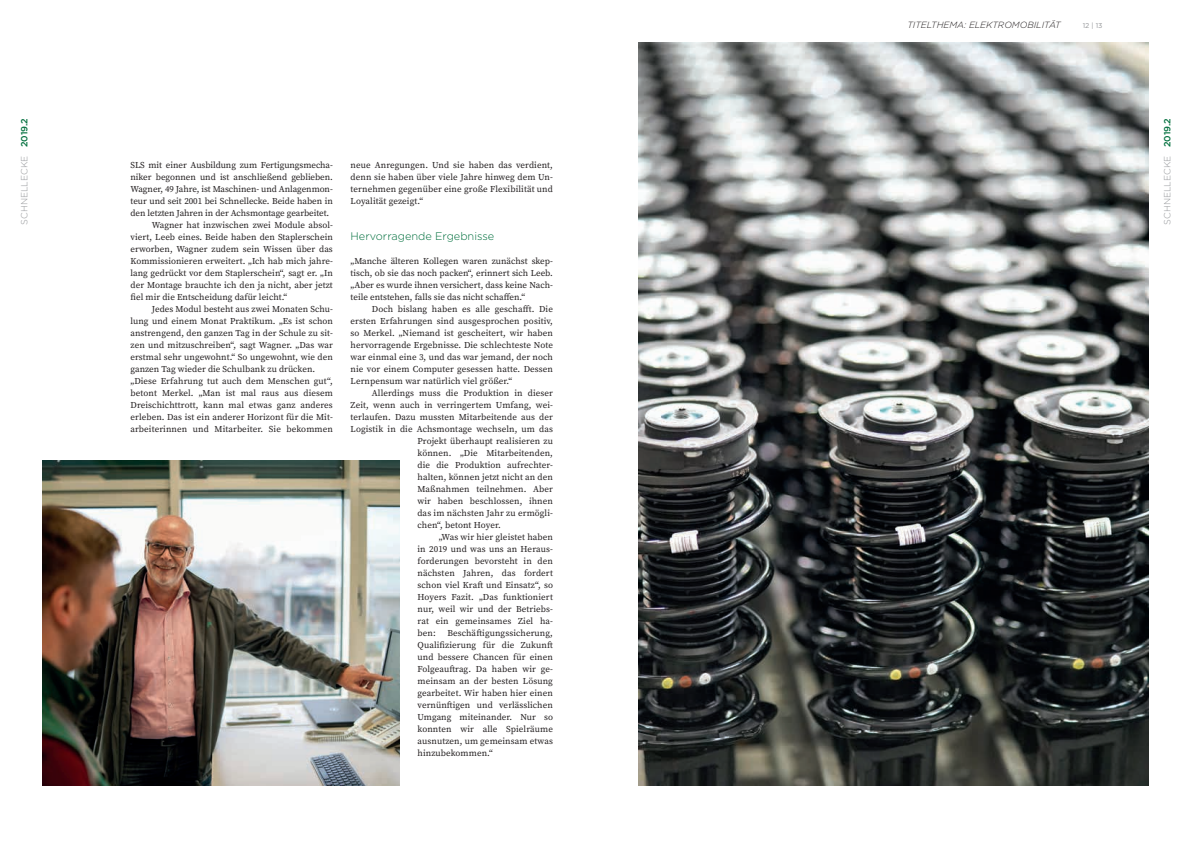
<style>
.page{position:relative;width:1191px;height:842px;background:#fff}
.page>*{position:absolute;margin:0;border:0;box-sizing:border-box;transform-origin:0 0}
.Zwischenüberschrift{font:300 11px "Gotham";color:#006f3d}
.copy_mit{font:9px/12px "Source Serif Pro";letter-spacing:.01em;color:#231f20;text-align:justify}
.copy_ohne{font:9px/12px "Source Serif Pro";color:#231f20;text-align:justify}
.Zwischenüberschrift-2{font:italic 300 9px "Gotham";color:#231f20}
.t1{font:300 9px "Gotham";color:#939598}
.t2{font:500 9px "Gotham";color:#006f3d}
.t3{font:7px "Gotham";color:#939598}
</style>
<div class="page">
<img style="left:638px;top:42px;width:510px;height:743px">
<img style="left:43px;top:461px;width:357px;height:324px">
<p class="Zwischenüberschrift-2" style="left:907px;top:19px;width:155px">TITELTHEMA: ELEKTROMOBILITÄT</p>
<p class="t3" style="left:1082px;top:21px;width:21px">12 | 13</p>
<p class="t2" style="left:19px;top:147px;width:31px;rotate:-90deg">2019.2</p>
<p class="t2" style="left:1161px;top:147px;width:31px;rotate:-90deg">2019.2</p>
<p class="copy_ohne" style="left:131px;top:159px;width:204px">SLS mit einer Ausbildung zum Fertigungsmecha&shy;niker begonnen und ist anschließend geblieben.<br>Wagner, 49 Jahre, ist Maschinen- und Anlagenmon&shy;teur und seit 2001 bei Schnellecke. Beide haben in den letzten Jahren in der Achsmontage gearbeitet.</p>
<p class="copy_mit" style="left:131px;top:219px;width:204px;text-indent:21px">Wagner hat inzwischen zwei Module absol&shy;viert, Leeb eines. Beide haben den Staplerschein erworben, Wagner zudem sein Wissen über das Kommissionieren erweitert. „Ich hab mich jahre&shy;lang gedrückt vor dem Staplerschein“, sagt er. „In der Montage brauchte ich den ja nicht, aber jetzt fiel mir die Entscheidung dafür leicht.“</p>
<p class="copy_mit" style="left:131px;top:303px;width:204px;text-indent:21px">Jedes Modul besteht aus zwei Monaten Schu&shy;lung und einem Monat Praktikum. „Es ist schon anstrengend, den ganzen Tag in der Schule zu sit&shy;zen und mitzuschreiben“, sagt Wagner. „Das war erstmal sehr ungewohnt.“ So ungewohnt, wie den ganzen Tag wieder die Schulbank zu drücken.</p>
<p class="copy_ohne" style="left:131px;top:375px;width:204px">„Diese Erfahrung tut auch dem Menschen gut“, betont Merkel. „Man ist mal raus aus diesem Dreischichttrott, kann mal etwas ganz anderes erleben. Das ist ein anderer Horizont für die Mit&shy;arbeiterinnen und Mitarbeiter. Sie bekommen</p>
<p class="t1" style="left:19px;top:225px;width:70px;rotate:-90deg">SCHNELLECKE</p>
<p class="t1" style="left:1161px;top:225px;width:70px;rotate:-90deg">SCHNELLECKE</p>
<p class="copy_ohne" style="left:350px;top:159px;width:204px">neue Anregungen. Und sie haben das verdient, denn sie haben über viele Jahre hinweg dem Un&shy;ternehmen gegenüber eine große Flexibilität und Loyalität gezeigt.“</p>
<p class="Zwischenüberschrift" style="left:350px;top:229px;width:145px">Hervorragende Ergebnisse</p>
<p class="copy_ohne" style="left:350px;top:255px;width:204px">„Manche älteren Kollegen waren zunächst skep&shy;tisch, ob sie das noch packen“, erinnert sich Leeb. „Aber es wurde ihnen versichert, dass keine Nach&shy;teile entstehen, falls sie das nicht schaffen.“</p>
<p class="copy_mit" style="left:350px;top:303px;width:204px;text-indent:21px">Doch bislang haben es alle geschafft. Die ersten Erfahrungen sind ausgesprochen positiv, so Merkel. „Niemand ist gescheitert, wir haben hervorragende Ergebnisse. Die schlechteste Note war einmal eine 3, und das war jemand, der noch nie vor einem Computer gesessen hatte. Dessen Lernpensum war natürlich viel größer.“</p>
<p class="copy_mit" style="left:372px;top:387px;width:182px">Allerdings muss die Produktion in dieser</p>
<p class="copy_mit" style="left:350px;top:399px;width:204px">Zeit, wenn auch in verringertem Umfang, wei-</p>
<p class="copy_mit" style="left:350px;top:411px;width:204px">terlaufen. Dazu mussten Mitarbeitende aus der</p>
<p class="copy_mit" style="left:350px;top:423px;width:204px">Logistik in die Achsmontage wechseln, um das</p>
<p class="copy_mit" style="left:417px;top:435px;width:137px">Projekt überhaupt realisieren zu</p>
<p class="copy_mit" style="left:417px;top:447px;width:137px">können. „Die Mitarbeitenden,</p>
<p class="copy_mit" style="left:417px;top:459px;width:137px">die die Produktion aufrechter-</p>
<p class="copy_mit" style="left:417px;top:471px;width:137px">halten, können jetzt nicht an den</p>
<p class="copy_mit" style="left:417px;top:483px;width:137px">Maßnahmen teilnehmen. Aber</p>
<p class="copy_mit" style="left:417px;top:495px;width:137px">wir haben beschlossen, ihnen</p>
<p class="copy_mit" style="left:417px;top:507px;width:137px">das im nächsten Jahr zu ermögli-</p>
<p class="copy_mit" style="left:417px;top:519px;width:85px">chen“, betont Hoyer.</p>
<p class="copy_mit" style="left:417px;top:531px;width:137px;text-indent:21px">„Was wir hier gleistet haben in 2019 und was uns an Heraus&shy;forderungen bevorsteht in den nächsten Jahren, das fordert schon viel Kraft und Einsatz“, so Hoyers Fazit. „Das funktioniert nur, weil wir und der Betriebs&shy;rat ein gemeinsames Ziel ha&shy;ben:</p>
<p class="copy_mit" style="left:417px;top:627px;width:137px;text-indent:30px">Beschäftigungssicherung, Qualifizierung für die Zukunft und bessere Chancen für einen Folgeauftrag. Da haben wir ge&shy;meinsam an der besten Lösung gearbeitet. Wir haben hier einen vernünftigen und verlässlichen Umgang miteinander. Nur so konnten wir alle Spielräume ausnutzen, um gemeinsam etwas hinzubekommen.“</p>
</div>
